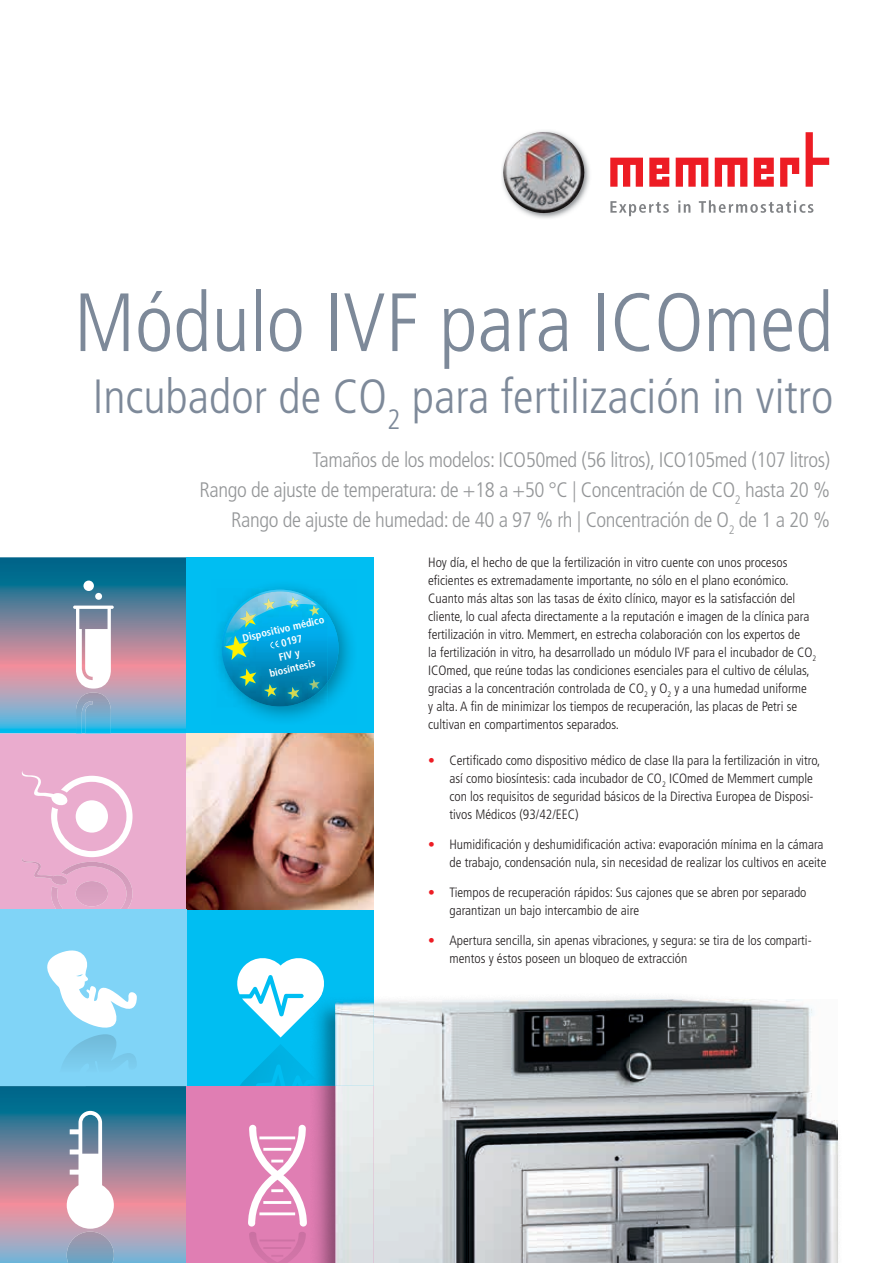
<style>
.page{position:relative;width:893px;height:1263px;background:#fff}
.page>*{position:absolute;margin:0;border:0;box-sizing:border-box;transform-origin:0 0}
.t1{font:300 condensed 82.5px "Frutiger LT Std";color:#7d8999}
.t2{font:300 condensed 48px "Frutiger LT Std";color:#7d8999}
.t3{font:300 condensed 21px/30px "Frutiger";letter-spacing:-.02em;color:#949698;text-align:right}
.t4{font:300 condensed 13.5px/18px "Frutiger";color:#231f20}
.t5{font:300 condensed 13.5px/18px "Frutiger LT Std";color:#231f20}
.t6{font:700 condensed 10.5px "Frutiger";color:#fff}
.s1{color:#ed1c24}
</style>
<div class="page">
<div style="left:186px;top:910px;width:188px;height:176px;background:#00bef2"></div>
<div style="left:186px;top:557px;width:187px;height:176px;background:#00bef2"></div>
<img style="left:502px;top:131px;width:88px;height:88px">
<img style="left:503px;top:132px;width:39px;height:65px">
<svg style="left:610px;top:200px;width:203px;height:16px"></svg>
<svg style="left:610px;top:132px;width:219px;height:55px"></svg>
<img style="left:187px;top:733px;width:187px;height:177px">
<svg style="left:328px;top:614px;width:11px;height:68px"></svg>
<img style="left:217px;top:588px;width:111px;height:119px">
<img style="left:222px;top:590px;width:106px;height:116px">
<svg style="left:287px;top:687px;width:12px;height:12px"></svg>
<img style="left:225px;top:648px;width:24px;height:12px">
<img style="left:239px;top:668px;width:17px;height:18px">
<svg style="left:317px;top:605px;width:3px;height:11px"></svg>
<svg style="left:309px;top:679px;width:11px;height:11px"></svg>
<svg style="left:264px;top:684px;width:13px;height:13px"></svg>
<img style="left:224px;top:591px;width:93px;height:57px">
<svg style="left:287px;top:596px;width:13px;height:12px"></svg>
<img style="left:239px;top:610px;width:17px;height:14px">
<svg style="left:262px;top:598px;width:13px;height:13px"></svg>
<svg style="left:0;top:557px;width:187px;height:354px"></svg>
<div style="left:0;top:910px;width:186px;height:176px;background:#80d4f7"></div>
<svg style="left:0;top:950px;width:186px;height:313px"></svg>
<svg style="left:237px;top:958px;width:87px;height:79px"></svg>
<svg style="left:186px;top:1086px;width:188px;height:177px;fill:#e07eb3"></svg>
<svg style="left:248px;top:1125px;width:59px;height:101px"></svg>
<svg style="left:249px;top:1232px;width:57px;height:31px"></svg>
<img style="left:310px;top:993px;width:25px;height:93px">
<img style="left:310px;top:993px;width:12px;height:15px">
<svg style="left:310px;top:1073px;width:9px;height:13px"></svg>
<img style="left:335px;top:1000px;width:502px;height:263px">
<svg style="left:270px;top:640px;width:9px;height:9px"></svg>
<h1 class="t1" style="left:74px;top:276px;width:761px">Módulo IVF para ICOmed</h1>
<h2 class="t2" style="left:93px;top:369px;width:742px">Incubador de CO<sub>2</sub> para fertilización in vitro</h2>
<h3 class="t3" style="left:200px;top:445px;width:632px">Tamaños de los modelos: ICO50med (56 litros), ICO105med (107 litros)<br>Rango de ajuste de temperatura: de +18 a +50 °C | Concentración de CO<sub>2</sub> hasta 20 %<br>Rango de ajuste de humedad: de 40 a 97 % rh | Concentración de O<sub>2</sub> de 1 a 20 %</h3>
<p class="t6" style="left:241px;top:632px;width:85px;rotate:-13deg">Dispositivo médico</p>
<p class="t6" style="left:280px;top:637px;width:23px;rotate:-13deg">0197</p>
<p class="t6" style="left:277px;top:651px;width:23px;rotate:-13deg">FIV y</p>
<p class="t6" style="left:268px;top:667px;width:48px;rotate:-13deg">biosíntesis</p>
<p class="t4" style="left:428px;top:553px;width:390px">Hoy día, el hecho de que la fertilización in vitro cuente con unos procesos eficientes es extremadamente importante, no sólo en el plano económico.<br>Cuanto más altas son las tasas de éxito clínico, mayor es la satisfacción del cliente, lo cual afecta directamente a la reputación e imagen de la clínica para fertilización in vitro. Memmert, en estrecha colaboración con los expertos de<br>la fertilización in vitro, ha desarrollado un módulo IVF para el incubador de CO<sub>2<br></sub>ICOmed, que reúne todas las con diciones esen ciales para el cultivo de células, gracias a la concentración controlada de CO<sub>2</sub> y O<sub>2</sub> y a una humedad uniforme<br>y alta. A fin de minimizar los tiempos de recuperación, las placas de Petri se cultivan en compartimentos separados.</p>
<p class="t5" style="left:449px;top:751px;width:373px;text-indent:-21px"><span class="s1">•</span> Certificado como dispositivo médico de clase IIa para la fertilización in vitro, así como biosíntesis: cada incubador de CO<sub>2</sub> ICOmed de Memmert cumple con los requisitos de seguridad básicos de la Directiva Europea de Disposi&shy;tivos Médicos (93/42/EEC)</p>
<p class="t5" style="left:428px;top:835px;width:400px;text-align:right"><span class="s1">•</span> Humidificación y deshumidificación activa: evaporación mínima en la cámara de trabajo, condensación nula, sin necesidad de realizar los cultivos en aceite</p>
<p class="t5" style="left:449px;top:883px;width:359px;text-indent:-21px"><span class="s1">•</span> Tiempos de recuperación rápidos: Sus cajones que se abren por separado garantizan un bajo intercambio de aire</p>
<p class="t5" style="left:449px;top:931px;width:364px;text-indent:-21px"><span class="s1">•</span> Apertura sencilla, sin apenas vibraciones, y segura: se tira de los comparti&shy;mentos y éstos poseen un bloqueo de extracción</p>
</div>
